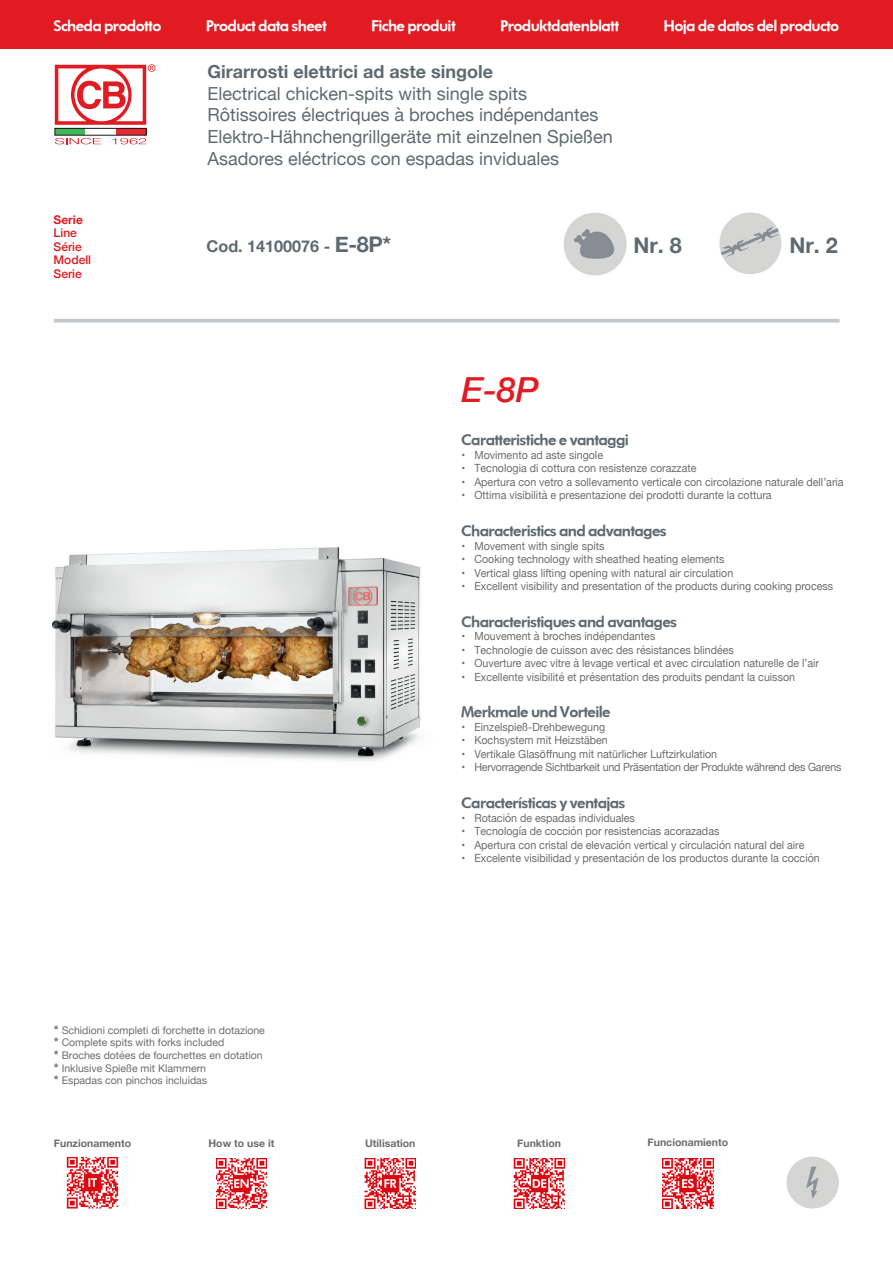
<style>
.page{position:relative;width:893px;height:1263px;background:#fff}
.page>*{position:absolute;margin:0;border:0;box-sizing:border-box;transform-origin:0 0}
.t1{font:italic 500 34.5px "Helvetica Neue";color:#e21a21}
.t2{font:700 21.6px "Helvetica Neue";color:#5e6a71}
.t3{font:18px "Helvetica Neue";color:#5e6a71}
.t4{font:700 18px "Helvetica Neue";color:#5e6a71}
.Normale{font:700 16.2px "Helvetica Neue";color:#5e6a71}
.Normale-2{font:800 15px "Volkswagen";color:#5e6a71}
.Normale-3{font:800 15px "Volkswagen";color:#fff}
.t5{font:500 12px "Helvetica Neue";color:#e21a21}
.t6{font:700 12px "Helvetica Neue";color:#e21a21}
.t7{font:11.25px "Helvetica Neue";color:#6c6d70;scale:.95 1}
.t8{font:11.25px "Helvetica Neue";letter-spacing:-.02em;color:#6c6d70;scale:.95 1}
.Normale-4{font:10.5px "Helvetica Neue";color:#6c6d70}
.Normale-5{font:700 10.5px "Helvetica Neue";color:#6c6d70}
.s1{font-size:21.6px}
.s2{font-weight:700;font-size:12px}
</style>
<div class="page">
<div style="left:0;top:0;width:893px;height:49px;background:#e21a21"></div>
<img style="left:786px;top:1156px;width:53px;height:53px">
<div style="left:55px;top:128px;width:30px;height:7px;background:#41b759"></div>
<div style="left:116px;top:128px;width:30px;height:7px;background:#e9282f"></div>
<div style="left:55px;top:128px;width:91px;height:7px;border:1px solid #18151a"></div>
<svg style="left:55px;top:138px;width:46px;height:6px"></svg>
<svg style="left:112px;top:138px;width:34px;height:6px"></svg>
<svg style="left:55px;top:64px;width:100px;height:61px"></svg>
<svg style="left:54px;top:319px;width:785px;height:4px;background:#c9ced2"></svg>
<img style="left:51px;top:547px;width:370px;height:214px">
<img style="left:719px;top:212px;width:63px;height:62px">
<img style="left:563px;top:212px;width:64px;height:64px">
<img style="left:67px;top:1157px;width:51px;height:51px">
<img style="left:216px;top:1158px;width:51px;height:51px">
<img style="left:365px;top:1158px;width:51px;height:51px">
<img style="left:514px;top:1158px;width:51px;height:51px">
<img style="left:662px;top:1158px;width:51px;height:51px">
<p class="Normale-3" style="left:54px;top:16px;width:109px">Scheda prodotto</p>
<p class="Normale-3" style="left:206px;top:16px;width:122px">Product data sheet</p>
<p class="Normale-3" style="left:372px;top:16px;width:85px">Fiche produit</p>
<p class="Normale-3" style="left:500px;top:16px;width:120px">Produktdatenblatt</p>
<p class="Normale-3" style="left:664px;top:16px;width:177px">Hoja de datos del producto</p>
<p class="t4" style="left:207px;top:58px;width:287px">Girarrosti elettrici ad aste singole</p>
<p class="t3" style="left:207px;top:80px;width:321px">Electrical chicken-spits with single spits</p>
<p class="t3" style="left:207px;top:102px;width:393px">Rôtissoires électriques à broches indépendantes</p>
<p class="t3" style="left:207px;top:124px;width:407px">Elektro-Hähnchengrillgeräte mit einzelnen Spießen</p>
<p class="t3" style="left:207px;top:145px;width:353px">Asadores eléctricos con espadas inviduales</p>
<p class="t6" style="left:54px;top:210px;width:31px">Serie</p>
<p class="t5" style="left:54px;top:223px;width:25px">Line</p>
<p class="t5" style="left:54px;top:237px;width:30px">Série</p>
<p class="t5" style="left:54px;top:250px;width:39px">Modell</p>
<p class="t5" style="left:54px;top:264px;width:30px">Serie</p>
<p class="Normale" style="left:206px;top:234px;width:186px">Cod. 14100076 - <span class="s1">E-8P*</span></p>
<p class="Normale-4" style="left:54px;top:1022px;width:213px"><span class="s2">*</span> Schidioni completi di forchette in dotazione</p>
<p class="Normale-4" style="left:54px;top:1035px;width:172px"><span class="s2">*</span> Complete spits with forks included</p>
<p class="Normale-4" style="left:54px;top:1047px;width:210px"><span class="s2">*</span> Broches dotées de fourchettes en dotation</p>
<p class="Normale-4" style="left:54px;top:1060px;width:154px"><span class="s2">*</span> Inklusive Spieße mit Klammern</p>
<p class="Normale-4" style="left:54px;top:1073px;width:155px"><span class="s2">*</span> Espadas con pinchos incluidas</p>
<p class="t1" style="left:462px;top:360px;width:79px">E-8P</p>
<p class="t2" style="left:633px;top:228px;width:50px">Nr. 8</p>
<p class="t2" style="left:789px;top:228px;width:50px">Nr. 2</p>
<p class="Normale-2" style="left:462px;top:431px;width:168px">Caratteristiche e vantaggi</p>
<p class="t7" style="left:462px;top:447px;width:150px">• Movimento ad aste singole</p>
<p class="t7" style="left:462px;top:460px;width:249px">• Tecnologia di cottura con resistenze corazzate</p>
<p class="t7" style="left:462px;top:474px;width:404px">• Apertura con vetro a sollevamento verticale con circolazione naturale dell’aria</p>
<p class="t7" style="left:462px;top:487px;width:328px">• Ottima visibilità e presentazione dei prodotti durante la cottura</p>
<p class="Normale-2" style="left:462px;top:521px;width:206px">Characteristics and advantages</p>
<p class="t7" style="left:462px;top:537px;width:152px">• Movement with single spits</p>
<p class="t7" style="left:462px;top:551px;width:278px">• Cooking technology with sheathed heating elements</p>
<p class="t7" style="left:462px;top:564px;width:287px">• Vertical glass lifting opening with natural air circulation</p>
<p class="t7" style="left:462px;top:578px;width:393px">• Excellent visibility and presentation of the products during cooking process</p>
<p class="Normale-2" style="left:462px;top:612px;width:217px">Characteristiques and avantages</p>
<p class="t7" style="left:462px;top:628px;width:205px">• Mouvement à broches indépendantes</p>
<p class="t7" style="left:462px;top:642px;width:288px">• Technologie de cuisson avec des résistances blindées</p>
<p class="t7" style="left:462px;top:655px;width:378px">• Ouverture avec vitre à levage vertical et avec circulation naturelle de l’air</p>
<p class="t7" style="left:462px;top:669px;width:352px">• Excellente visibilité et présentation des produits pendant la cuisson</p>
<p class="Normale-2" style="left:462px;top:703px;width:150px">Merkmale und Vorteile</p>
<p class="t7" style="left:462px;top:719px;width:153px">• Einzelspieß-Drehbewegung</p>
<p class="t7" style="left:462px;top:732px;width:155px">• Kochsystem mit Heizstäben</p>
<p class="t7" style="left:462px;top:746px;width:271px">• Vertikale Glasöffnung mit natürlicher Luftzirkulation</p>
<p class="t8" style="left:462px;top:759px;width:401px">• Hervorragende Sichtbarkeit und Präsentation der Produkte während des Garens</p>
<p class="Normale-2" style="left:462px;top:794px;width:165px">Características y ventajas</p>
<p class="t7" style="left:462px;top:809px;width:184px">• Rotación de espadas individuales</p>
<p class="t7" style="left:462px;top:823px;width:273px">• Tecnología de cocción por resistencias acorazadas</p>
<p class="t7" style="left:462px;top:836px;width:362px">• Apertura con cristal de elevación vertical y circulación natural del aire</p>
<p class="t7" style="left:462px;top:850px;width:379px">• Excelente visibilidad y presentación de los productos durante la cocción</p>
<p class="Normale-5" style="left:54px;top:1135px;width:79px">Funzionamento</p>
<p class="Normale-5" style="left:208px;top:1135px;width:67px">How to use it</p>
<p class="Normale-5" style="left:365px;top:1135px;width:52px">Utilisation</p>
<p class="Normale-5" style="left:517px;top:1135px;width:45px">Funktion</p>
<p class="Normale-5" style="left:648px;top:1134px;width:82px">Funcionamiento</p>
</div>
